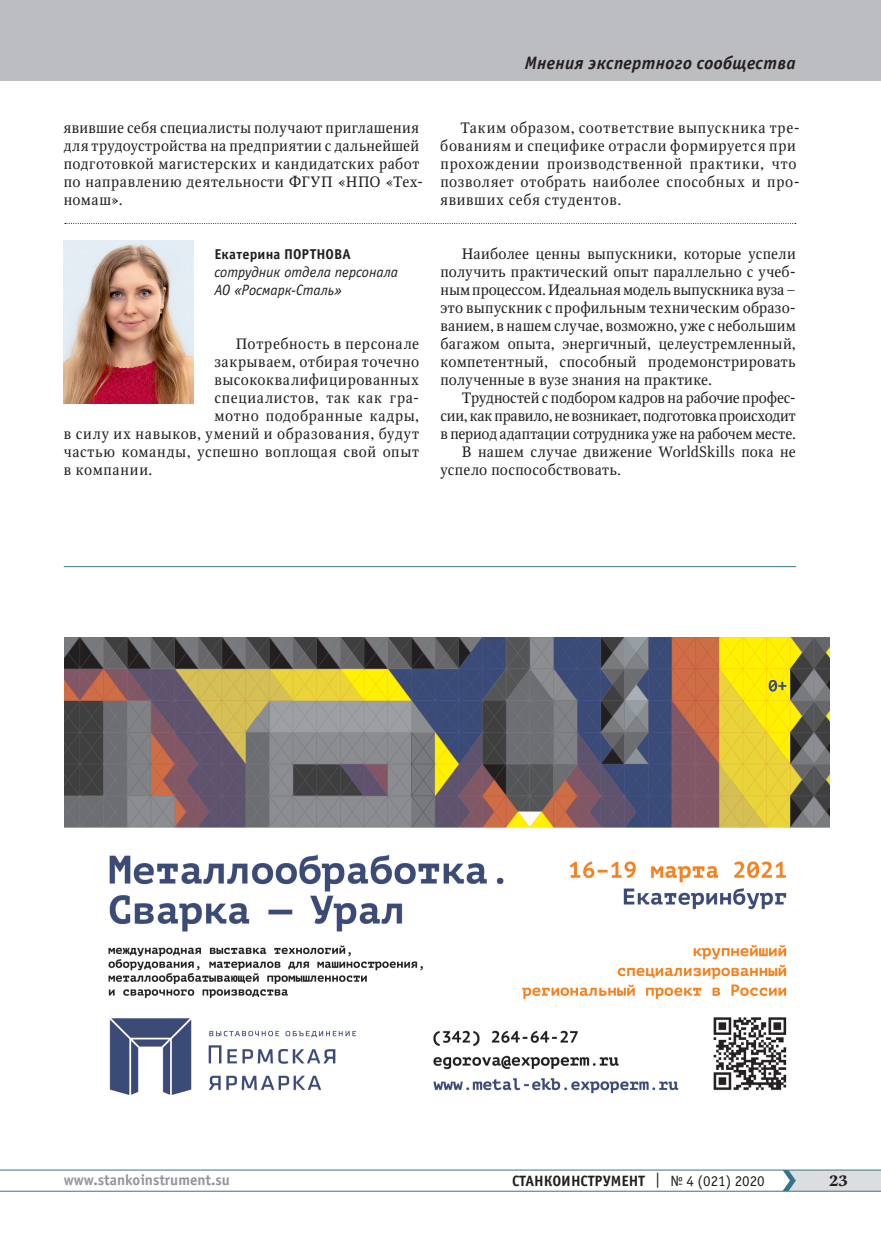
<style>
.page{position:relative;width:881px;height:1234px;background:#fff}
.page>*{position:absolute;margin:0;border:0;box-sizing:border-box;transform-origin:0 0}
.t1{font:italic 700 18px "Officina Sans C";letter-spacing:.015em;color:#231f20}
.t2{font:15px/18px "Octava";letter-spacing:.03em;color:#231f20}
.t3{font:15px "Octava";letter-spacing:-.005em;color:#231f20}
.t4{font:15px "Octava";letter-spacing:.05em;color:#231f20}
.t5{font:15px "Octava";letter-spacing:-.01em;color:#231f20}
.t6{font:italic 15px/18px "Officina Sans C";letter-spacing:-.005em;color:#231f20}
.t7{font:700 15px "Officina Sans C";color:#231f20}
.t8{font:700 15px "Officina Sans C";color:#939598}
.t9{font:700 15px "Octava";color:#231f20}
.t10{font:700 14.25px "Officina Sans C";letter-spacing:.01em;color:#231f20}
.s1{font-weight:400}
</style>
<div class="page">
<hr style="left:0;top:1190px;width:880px;height:1px;background:#36738a">
<hr style="left:0;top:1169px;width:880px;height:1px;background:#36738a">
<svg style="left:782px;top:1169px;width:98px;height:21px;background:#cdd4d8"></svg>
<div style="left:0;top:0;width:880px;height:81px;background:#bcbdc0"></div>
<svg style="left:65px;top:223px;width:730px;height:1px"></svg>
<img style="left:64px;top:241px;width:129px;height:162px">
<img style="left:64px;top:637px;width:765px;height:458px">
<hr style="left:64px;top:566px;width:731px;height:1px;background:#36738a">
<p class="t1" style="left:524px;top:53px;width:272px">Мнения экспертного сообщества</p>
<p class="t2" style="left:63px;top:119px;width:361px">явившие себя специалисты получают приглашения для трудоустройства на предприятии с дальнейшей подготовкой магистерских и кандидатских работ по направлению деятельности ФГУП «НПО «Тех&shy;номаш».</p>
<p class="t2" style="left:440px;top:119px;width:361px;text-indent:20px">Таким образом, соответствие выпускника тре&shy;бованиям и специфике отрасли формируется при прохождении производственной практики, что позволяет отобрать наиболее способных и про&shy;явивших себя студентов.</p>
<p class="t10" style="left:214px;top:246px;width:138px">Екатерина ПОРТНОВА</p>
<p class="t6" style="left:214px;top:263px;width:185px">сотрудник отдела персонала<br>АО «Росмарк-Сталь»</p>
<p class="t2" style="left:236px;top:335px;width:185px">Потребность в персонале</p>
<p class="t2" style="left:214px;top:353px;width:206px">закрываем, отбирая точечно</p>
<p class="t2" style="left:214px;top:371px;width:206px">высококвалифицированных</p>
<p class="t4" style="left:214px;top:388px;width:206px">специалистов, так как гра-</p>
<p class="t2" style="left:214px;top:407px;width:206px">мотно подобранные кадры,</p>
<p class="t4" style="left:64px;top:424px;width:357px">в силу их навыков, умений и образования, будут</p>
<p class="t2" style="left:64px;top:443px;width:357px">частью команды, успешно воплощая свой опыт</p>
<p class="t4" style="left:64px;top:460px;width:90px">в компании.</p>
<p class="t2" style="left:440px;top:245px;width:357px;text-align:justify;text-indent:21px">Наиболее ценны выпускники, которые успели получить практический опыт параллельно с учеб&shy;ным процессом. Идеальная модель выпускника вуза – это выпускник с профильным техническим образо&shy;ванием, в нашем случае, возможно, уже с небольшим багажом опыта, энергичный, целеустремленный, компетентный, способный продемонстрировать полученные в вузе знания на практике.</p>
<p class="t3" style="left:461px;top:388px;width:335px">Трудностей с подбором кадров на рабочие профес-</p>
<p class="t5" style="left:440px;top:406px;width:357px">сии, как правило, не возникает, подготовка происходит</p>
<p class="t3" style="left:440px;top:424px;width:357px">в период адаптации сотрудника уже на рабочем месте.</p>
<p class="t2" style="left:461px;top:443px;width:335px">В нашем случае движение WorldSkills пока не</p>
<p class="t2" style="left:440px;top:461px;width:182px">успело поспособствовать.</p>
<p class="t8" style="left:64px;top:1171px;width:168px">www.stankoinstrument.su</p>
<p class="t7" style="left:512px;top:1171px;width:254px">СТАНКОИНСТРУМЕНТ <span class="s1">| № 4 (021) 2020</span></p>
<p class="t9" style="left:828px;top:1170px;width:20px">23</p>
</div>
